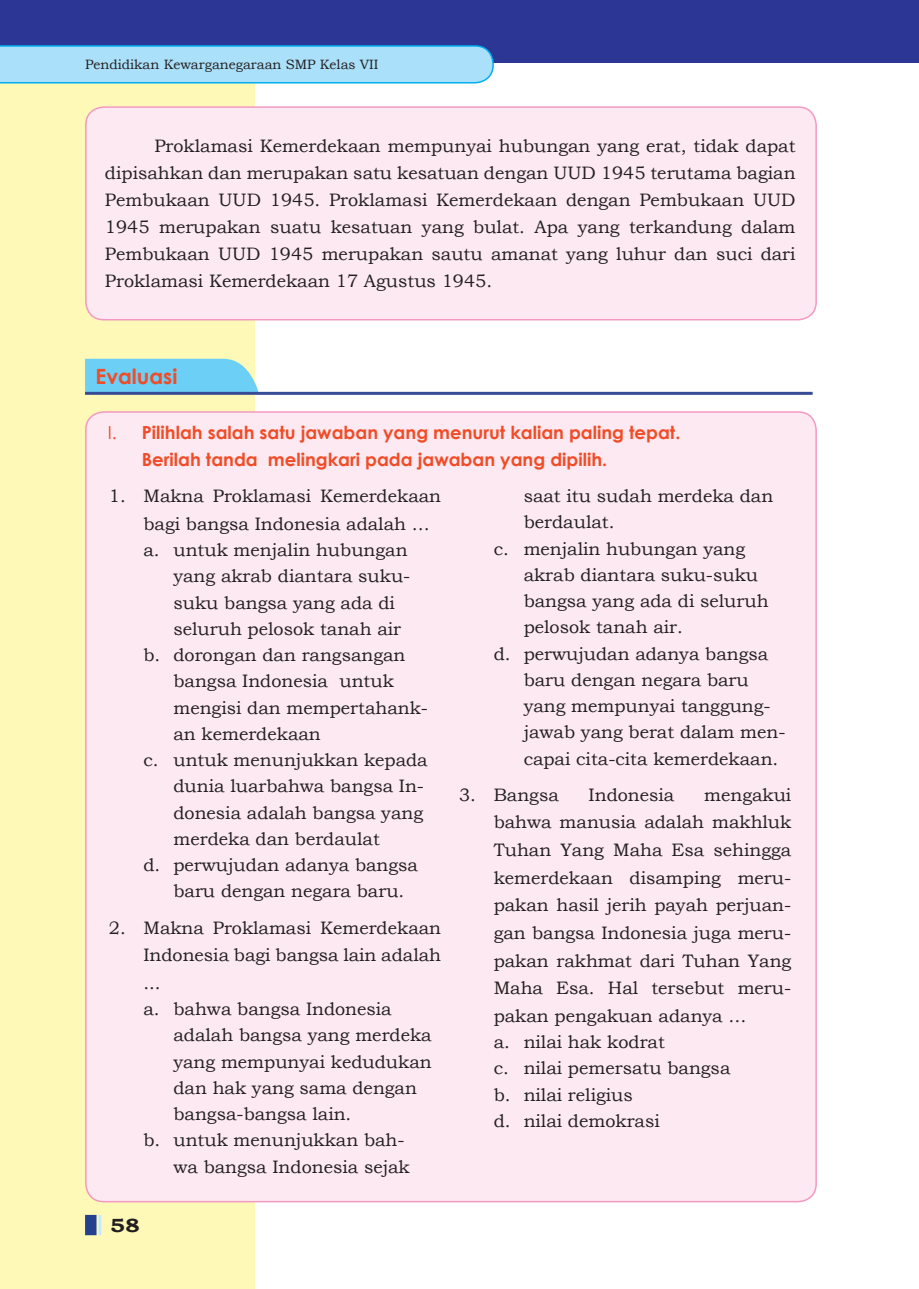
<style>
.page{position:relative;width:919px;height:1289px;background:#fff}
.page>*{position:absolute;margin:0;border:0;box-sizing:border-box;transform-origin:0 0}
.t1{font:700 21px "Century Gothic";color:#f04c27}
.t2{font:700 19.05px "Bookman Old Style";color:#231f20;scale:1.18 1}
.Paragraf_1{font:18px/26.2px "Bookman Old Style";color:#231f20}
.Petunjuk_soal_baru{font:700 18px/27px "Century Gothic";color:#f04c27}
.t3{font:13.5px "Bookman Old Style";color:#231f20}
.s1{font-weight:400}
</style>
<div class="page">
<div style="left:0;top:0;width:255px;height:1288px;background:#fff9b8"></div>
<div style="left:87px;top:1216px;width:8px;height:17px;background:#25408f"></div>
<div style="left:85px;top:1214px;width:11px;height:21px;border:3px solid #25408f"></div>
<hr style="left:98px;top:1214px;width:3px;height:21px;background:#c6eafa">
<div style="left:0;top:0;width:918px;height:62px;background:#2c3695"></div>
<svg style="left:0;top:45px;width:494px;height:38px;background:#9ddbf7"></svg>
<hr style="left:918px;top:0;width:1px;height:62px;background:#2c3695">
<div style="left:85px;top:411px;width:732px;height:790px;background:#fce9f1"></div>
<div style="left:85px;top:106px;width:732px;height:214px;background:#fce9f1"></div>
<svg style="left:85px;top:359px;width:174px;height:33px;background:#73d0f3"></svg>
<hr style="left:85px;top:392px;width:727px;height:3px;background:#364d96">
<p class="t3" style="left:85px;top:55px;width:295px">Pendidikan Kewarganegaraan SMP Kelas VII</p>
<p class="Paragraf_1" style="left:105px;top:132px;width:692px;line-height:27px;text-align:justify;text-indent:50px">Proklamasi Kemerdekaan mempunyai hubungan yang erat, tidak dapat dipisahkan dan merupakan satu kesatuan dengan UUD 1945 terutama bagian Pembukaan UUD 1945. Proklamasi Kemerdekaan dengan Pembukaan UUD 1945 merupakan suatu kesatuan yang bulat. Apa yang terkandung dalam Pembukaan UUD 1945 merupakan sautu amanat yang luhur dan suci dari Proklamasi Kemerdekaan 17 Agustus 1945.</p>
<p class="t1" style="left:95px;top:360px;width:83px">Evaluasi</p>
<p class="Petunjuk_soal_baru" style="left:142px;top:418px;width:540px;text-indent:-34px"><span class="s1">I.</span> Pilihlah salah satu jawaban yang menurut kalian paling tepat.<br>Berilah tanda melingkari pada jawaban yang dipilih.</p>
<p class="Paragraf_1" style="left:143px;top:482px;width:299px;line-height:27.6px;text-indent:-34px">1. Makna Proklamasi Kemerdekaan bagi bangsa Indonesia adalah …</p>
<p class="Paragraf_1" style="left:173px;top:537px;width:238px;text-indent:-30px">a. untuk menjalin hubungan yang akrab diantara suku&shy;suku bangsa yang ada di seluruh pelosok tanah air</p>
<p class="Paragraf_1" style="left:173px;top:642px;width:256px;text-indent:-30px">b. dorongan dan rangsangan bangsa Indonesia untuk mengisi dan mempertahank&shy;an kemerdekaan</p>
<p class="Paragraf_1" style="left:173px;top:747px;width:256px;text-indent:-30px">c. untuk menunjukkan kepada dunia luarbahwa bangsa In&shy;donesia adalah bangsa yang merdeka dan berdaulat</p>
<p class="Paragraf_1" style="left:173px;top:852px;width:246px;text-indent:-30px">d. perwujudan adanya bangsa baru dengan negara baru.</p>
<p class="Paragraf_1" style="left:143px;top:913px;width:299px;line-height:27.6px;text-align:justify;text-indent:-34px">2. Makna Proklamasi Kemerdekaan Indonesia bagi bangsa lain adalah ...</p>
<p class="Paragraf_1" style="left:173px;top:995px;width:260px;text-indent:-30px">a. bahwa bangsa Indonesia adalah bangsa yang merdeka yang mempunyai kedudukan dan hak yang sama dengan bangsa-bangsa lain.</p>
<p class="Paragraf_1" style="left:143px;top:1127px;width:268px;text-align:right">b. untuk menunjukkan bah&shy;wa bangsa Indonesia sejak</p>
<p class="t2" style="left:110px;top:1211px;width:27px">58</p>
<p class="Paragraf_1" style="left:523px;top:483px;width:251px">saat itu sudah merdeka dan berdaulat.</p>
<p class="Paragraf_1" style="left:523px;top:535px;width:246px;text-indent:-30px">c. menjalin hubungan yang akrab diantara suku-suku bangsa yang ada di seluruh pelosok tanah air.</p>
<p class="Paragraf_1" style="left:523px;top:640px;width:263px;text-indent:-30px">d. perwujudan adanya bangsa baru dengan negara baru yang mempunyai tanggung&shy;jawab yang berat dalam men&shy;capai cita-cita kemerdekaan.</p>
<p class="Paragraf_1" style="left:459px;top:781px;width:101px">3. Bangsa</p>
<p class="Paragraf_1" style="left:588px;top:781px;width:87px">Indonesia</p>
<p class="Paragraf_1" style="left:493px;top:781px;width:299px;line-height:27.6px;text-align:justify;text-indent:210px">mengakui bahwa manusia adalah makhluk Tuhan Yang Maha Esa sehingga kemerdekaan disamping meru&shy;pakan hasil jerih payah perjuan&shy;gan bangsa Indonesia juga meru&shy;pakan rakhmat dari Tuhan Yang Maha Esa. Hal tersebut meru&shy;pakan pengakuan adanya …</p>
<p class="Paragraf_1" style="left:493px;top:1028px;width:173px">a. nilai hak kodrat</p>
<p class="Paragraf_1" style="left:493px;top:1055px;width:238px">c. nilai pemersatu bangsa</p>
<p class="Paragraf_1" style="left:493px;top:1081px;width:141px">b. nilai religius</p>
<p class="Paragraf_1" style="left:493px;top:1107px;width:168px">d. nilai demokrasi</p>
</div>
